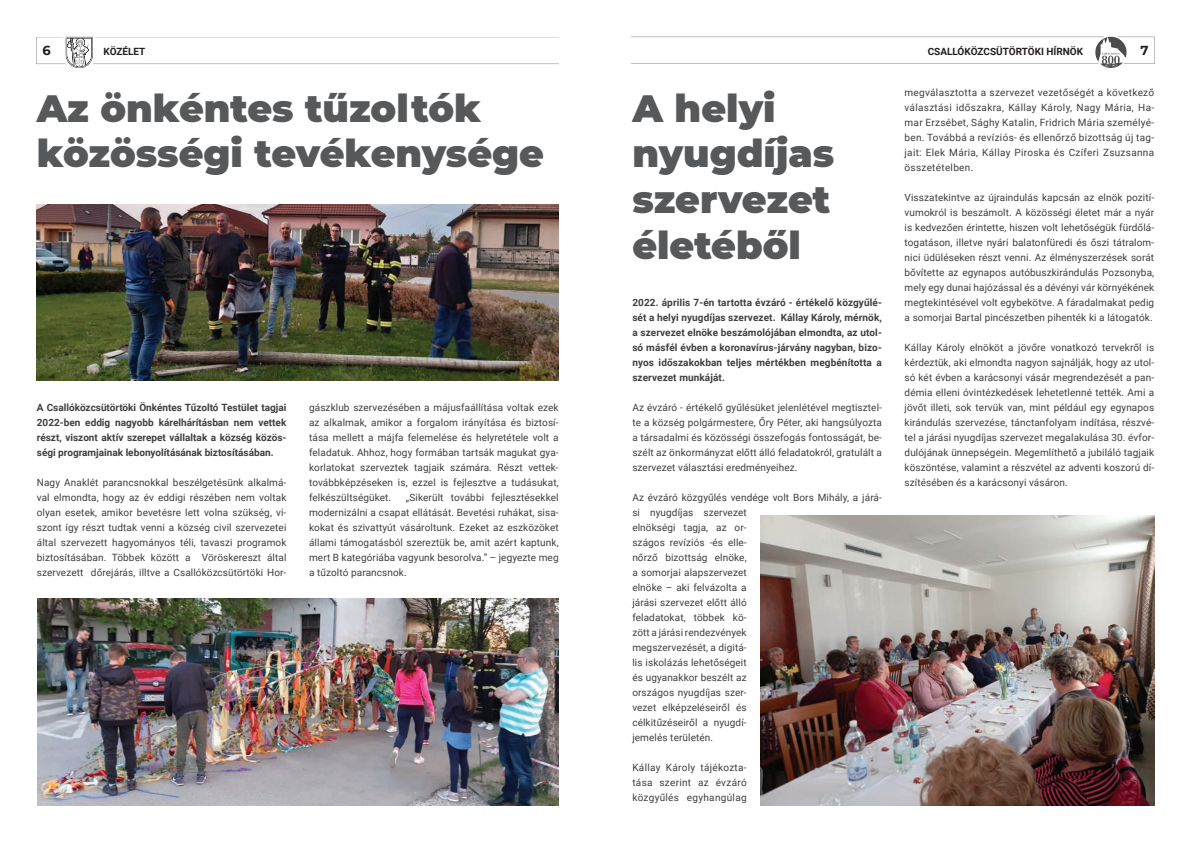
<style>
.page{position:relative;width:1191px;height:842px;background:#fff}
.page>*{position:absolute;margin:0;border:0;box-sizing:border-box;transform-origin:0 0}
.t1{font:900 38px/45.6px "Montserrat";color:#57585a}
.t2{font:700 13px "Montserrat";color:#231f20}
.body{font:10px/15px "Roboto";letter-spacing:.01em;color:#3e3e3f;text-align:justify}
.body-2{font:700 10px/15px "Roboto";color:#3e3e3f;text-align:justify}
.t3{font:700 10px "Roboto";color:#231f20}
</style>
<div class="page">
<svg style="left:36px;top:37px;width:523px;height:32px"></svg>
<svg style="left:631px;top:37px;width:523px;height:31px"></svg>
<img style="left:37px;top:204px;width:521px;height:176px">
<img style="left:38px;top:598px;width:521px;height:207px">
<img style="left:761px;top:516px;width:393px;height:289px">
<p class="t2" style="left:43px;top:41px;width:10px">6</p>
<p class="t3" style="left:103px;top:44px;width:43px">KÖZÉLET</p>
<p class="t3" style="left:927px;top:44px;width:157px">CSALLÓKÖZCSÜTÖRTÖKI HÍRNÖK</p>
<p class="t2" style="left:1140px;top:41px;width:10px">7</p>
<p class="t1" style="left:37px;top:83px;width:509px">Az önkéntes tűzoltók közösségi tevékenysége</p>
<p class="t1" style="left:632px;top:83px;width:203px">A helyi nyugdíjas szervezet életéből</p>
<p class="body-2" style="left:37px;top:400px;width:251px">A Csallóközcsütörtöki Önkéntes Tűzoltó Testület tagjai 2022-ben eddig nagyobb kárelhárításban nem vettek részt, viszont aktív szerepet vállaltak a község közös&shy;ségi programjainak lebonyolításának biztosításában.</p>
<p class="body" style="left:37px;top:475px;width:251px">Nagy Anaklét parancsnokkal beszélgetésünk alkalmá&shy;val elmondta, hogy az év eddigi részében nem voltak olyan esetek, amikor bevetésre lett volna szükség, vi&shy;szont így részt tudtak venni a község civil szervezetei által szervezett hagyományos téli, tavaszi programok biztosításában. Többek között a Vöröskereszt által szervezett dőrejárás, illtve a Csallóközcsütörtöki Hor-</p>
<p class="body" style="left:309px;top:400px;width:251px">gászklub szervezésében a májusfaállítása voltak ezek az alkalmak, amikor a forgalom irányítása és biztosí&shy;tása mellett a májfa felemelése és helyretétele volt a feladatuk. Ahhoz, hogy formában tartsák magukat gya&shy;korlatokat szerveztek tagjaik számára. Részt vettek&shy;továbbképzéseken is, ezzel is fejlesztve a tudásukat, felkészültségüket.</p>
<p class="body" style="left:309px;top:490px;width:251px;text-indent:97px">„Sikerült további fejlesztésekkel modernizálni a csapat ellátását. Bevetési ruhákat, sisa&shy;kokat és szivattyút vásároltunk. Ezeket az eszközöket állami támogatásból szereztük be, amit azért kaptunk, mert B kategóriába vagyunk besorolva.” – jegyezte meg a tűzoltó parancsnok.</p>
<p class="body-2" style="left:632px;top:295px;width:251px">2022. ápriIis 7-én tartotta évzáró - értékelő közgyűlé&shy;sét a helyi nyugdíjas szervezet. Kállay Károly, mérnök, a szervezet elnöke beszámolójában elmondta, az utol&shy;só másfél évben a koronavírus-járvány nagyban, bizo&shy;nyos időszakokban teljes mértékben megbénította a szervezet munkáját.</p>
<p class="body" style="left:632px;top:400px;width:251px">Az évzáró - értékelő gyűlésüket jelenlétével megtisztel&shy;te a község polgármestere, Őry Péter, aki hangsúlyozta a társadalmi és közösségi összefogás fontosságát, be&shy;szélt az önkormányzat előtt álló feladatokról, gratulált a szervezet választási eredményeihez.</p>
<p class="body" style="left:632px;top:490px;width:251px;text-align:left">Az évzáró közgyűlés vendége volt Bors Mihály, a járá&shy;si nyugdíjas szervezet<br>elnökségi tagja, az or-<br>szágos revíziós -és elle-<br>nőrző bizottság elnöke,<br>a somorjai alapszervezet<br>elnöke – aki felvázolta a<br>járási szervezet előtt álló<br>feladatokat, többek kö-<br>zött a járási rendezvények<br>megszervezését, a digitá-<br>lis iskolázás lehetőségeit<br>és ugyanakkor beszélt az<br>országos nyugdíjas szer-<br>vezet elképzeléseiről és<br>célkitűzéseiről a nyugdí-<br>jemelés területén.</p>
<p class="body" style="left:632px;top:760px;width:116px">Kállay Károly tájékozta&shy;tása szerint az évzáró közgyűlés egyhangúlag</p>
<p class="body" style="left:904px;top:85px;width:251px">megválasztotta a szervezet vezetőségét a következő választási időszakra, Kállay Károly, Nagy Mária, Ha&shy;mar Erzsébet, Sághy Katalin, Fridrich Mária személyé&shy;ben. Továbbá a revíziós- és ellenőrző bizottság új tag&shy;jait: Elek Mária, Kállay Piroska és Czíferi Zsuzsanna összetételben.</p>
<p class="body" style="left:904px;top:190px;width:251px">Visszatekintve az újraindulás kapcsán az elnök pozití&shy;vumokról is beszámolt. A közösségi életet már a nyár is kedvezően érintette, hiszen volt lehetőségük fürdőlá&shy;togatáson, illetve nyári balatonfüredi és őszi tátralom&shy;nici üdüléseken részt venni. Az élményszerzések sorát bővítette az egynapos autóbuszkirándulás Pozsonyba, mely egy dunai hajózással és a dévényi vár környékének megtekintésével volt egybekötve. A fáradalmakat pedig a somorjai Bartal pincészetben pihenték ki a látogatók.</p>
<p class="body" style="left:904px;top:340px;width:251px">Kállay Károly elnököt a jövőre vonatkozó tervekről is kérdeztük, aki elmondta nagyon sajnálják, hogy az utol&shy;só két évben a karácsonyi vásár megrendezését a pan&shy;démia elleni óvintézkedések lehetetlenné tették. Ami a jövőt illeti, sok tervük van, mint például egy egynapos kirándulás szervezése, tánctanfolyam indítása, részvé&shy;tel a járási nyugdíjas szervezet megalakulása 30. évfor&shy;dulójának ünnepségein. Megemlíthető a jubiláló tagjaik köszöntése, valamint a részvétel az adventi koszorú dí&shy;szítésében és a karácsonyi vásáron.</p>
</div>
